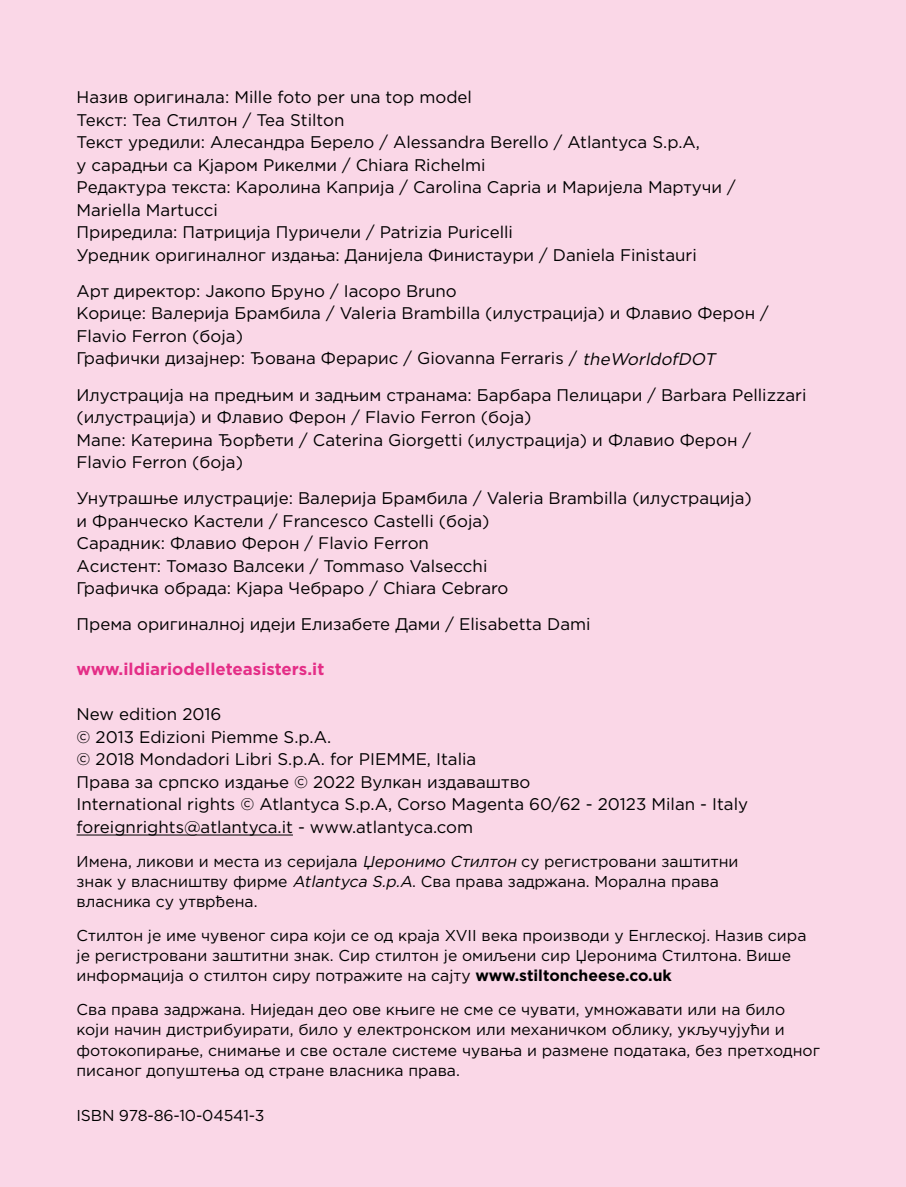
<style>
.page{position:relative;width:906px;height:1187px;background:#fff}
.page>*{position:absolute;margin:0;border:0;box-sizing:border-box;transform-origin:0 0}
.t1{font:16.88px/22.5px "Gotham Pro";color:#000}
.t2{font:700 16.88px "Gotham Pro";color:#e42e87}
.t3{font:15.75px/20.2px "Gotham Pro";color:#000}
.s1{font-style:italic}
.s2{font-weight:700}
</style>
<div class="page">
<div style="left:0;top:0;width:906px;height:1186px;background:#fad7e7"></div>
<hr style="left:77px;top:834px;width:216px;height:1px;background:#000">
<p class="t1" style="left:77px;top:86px;width:661px">Назив оригинала: Mille foto per una top model<br>Текст: Теа Стилтон / Tea Stilton<br>Текст уредили: Алесандра Берело / Alessandra Berello / Atlantyca S.p.A,<br>у сарадњи са Кјаром Рикелми / Chiara Richelmi<br>Редактура текста: Каролина Каприја / Carolina Capria и Маријела Мартучи / Mariella Martucci<br>Приредила: Патриција Пуричели / Patrizia Puricelli<br>Уредник оригиналног издања: Данијела Финистаури / Daniela Finistauri</p>
<p class="t1" style="left:77px;top:279px;width:694px">Арт директор: Јакопо Бруно / Iacopo Bruno<br>Корице: Валерија Брамбила / Valeria Brambilla (илустрација) и Флавио Ферон / Flavio Ferron (боја)<br>Графички дизајнер: Ђована Ферарис / Giovanna Ferraris / <span class="s1">theWorldofDOT</span></p>
<p class="t1" style="left:77px;top:383px;width:731px">Илустрација на предњим и задњим странама: Барбара Пелицари / Barbara Pellizzari (илустрација) и Флавио Ферон / Flavio Ferron (боја)<br>Мапе: Катерина Ђорђети / Caterina Giorgetti (илустрација) и Флавио Ферон /<br>Flavio Ferron (боја)</p>
<p class="t1" style="left:77px;top:487px;width:677px">Унутрашње илустрације: Валерија Брамбила / Valeria Brambilla (илустрација) и Франческо Кастели / Francesco Castelli (боја)<br>Сарадник: Флавио Ферон / Flavio Ferron<br>Асистент: Томазо Валсеки / Tommaso Valsecchi<br>Графичка обрада: Кјара Чебраро / Chiara Cebraro</p>
<p class="t1" style="left:77px;top:612px;width:515px">Према оригиналној идеји Елизабете Дами / Elisabetta Dami</p>
<p class="t2" style="left:77px;top:659px;width:249px">www.ildiariodelleteasisters.it</p>
<p class="t1" style="left:77px;top:702px;width:673px">New edition 2016<br>© 2013 Edizioni Piemme S.p.A.<br>© 2018 Mondadori Libri S.p.A. for PIEMME, Italia<br>Права за српско издање © 2022 Вулкан издаваштво<br>International rights © Atlantyca S.p.A, Corso Magenta 60/62 - 20123 Milan - Italy foreignrights@atlantyca.it - www.atlantyca.com</p>
<p class="t3" style="left:77px;top:850px;width:663px">Имена, ликови и места из серијала <span class="s1">Џеронимо Стилтон</span> су регистровани заштитни знак у власништву фирме <span class="s1">Atlantyca S.p.A</span>. Сва права задржана. Морална права власника су утврђена.</p>
<p class="t3" style="left:77px;top:925px;width:731px">Стилтон је име чувеног сира који се од краја XVII века производи у Енглеској. Назив сира је регистровани заштитни знак. Сир стилтон је омиљени сир Џеронима Стилтона. Више информација о стилтон сиру потражите на сајту <span class="s2">www.stiltoncheese.co.uk</span></p>
<p class="t3" style="left:77px;top:999px;width:745px">Сва права задржана. Ниједан део ове књиге не сме се чувати, умножавати или на било који начин дистрибуирати, било у електронском или механичком облику, укључујући и фотокопирање, снимање и све остале системе чувања и размене података, без претходног писаног допуштења од стране власника права.</p>
<p class="t3" style="left:77px;top:1105px;width:190px">ISBN 978-86-10-04541-3</p>
</div>
